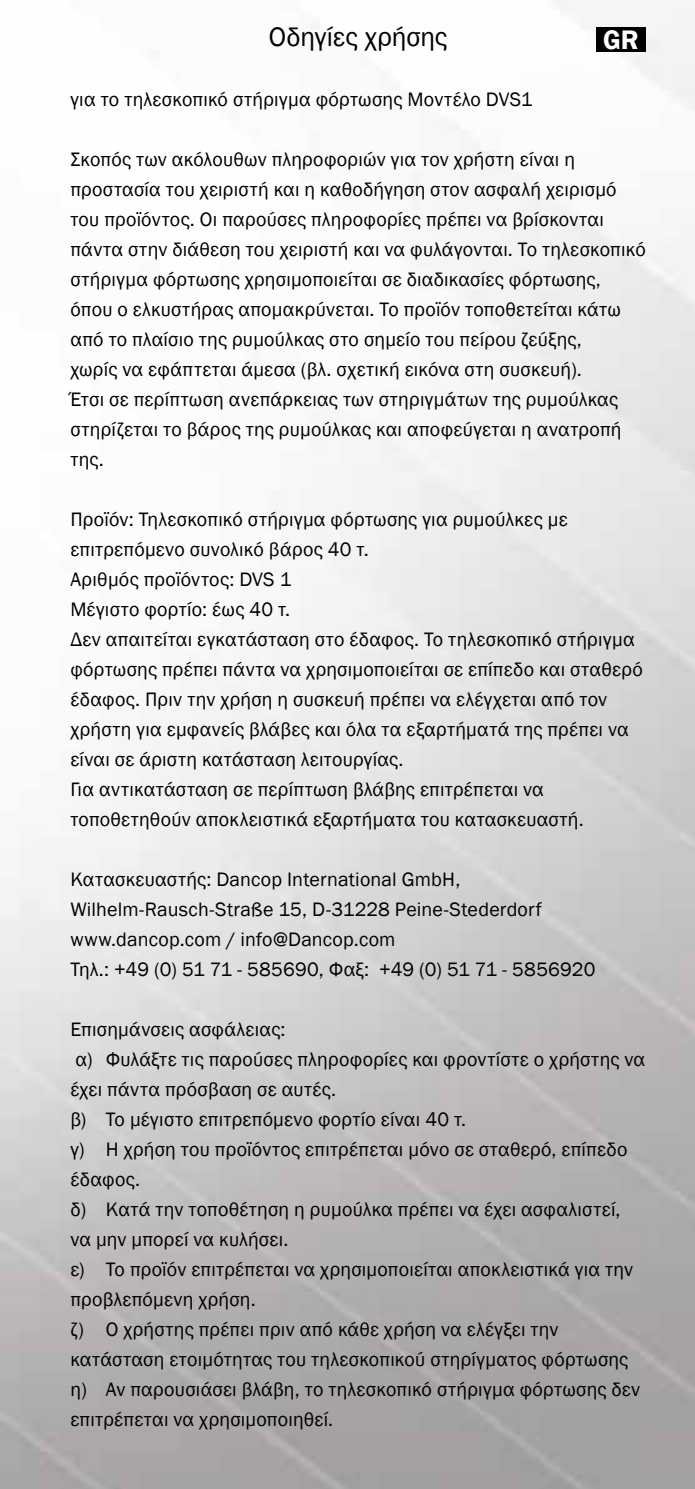
<style>
.page{position:relative;width:695px;height:1489px;background:#fff}
.page>*{position:absolute;margin:0;border:0;box-sizing:border-box;transform-origin:0 0}
.t1{font:27.5px "Franklin Gothic";color:#000}
.t2{font:600 27.5px "Franklin Gothic";color:#fff}
.t3{font:20px/30px "Franklin Gothic";letter-spacing:.015em;color:#000}
</style>
<div class="page">
<img style="left:0;top:0;width:694px;height:1488px">
<div style="left:596px;top:27px;width:49px;height:25px;background:#000"></div>
<h1 class="t1" style="left:269px;top:19px;width:180px">Οδηγίες χρήσης</h1>
<p class="t3" style="left:70px;top:84px;width:463px">για το τηλεσκοπικό στήριγμα φόρτωσης Μοντέλο DVS1</p>
<h1 class="t2" style="left:603px;top:23px;width:37px">GR</h1>
<p class="t3" style="left:70px;top:144px;width:576px">Σκοπός των ακόλουθων πληροφοριών για τον χρήστη είναι η προστασία του χειριστή και η καθοδήγηση στον ασφαλή χειρισμό του προϊόντος. Οι παρούσες πληροφορίες πρέπει να βρίσκονται πάντα στην διάθεση του χειριστή και να φυλάγονται. Το τηλεσκοπικό στήριγμα φόρτωσης χρησιμοποιείται σε διαδικασίες φόρτωσης, όπου ο ελκυστήρας απομακρύνεται. Το προϊόν τοποθετείται κάτω από το πλαίσιο της ρυμούλκας στο σημείο του πείρου ζεύξης,<br>χωρίς να εφάπτεται άμεσα (βλ. σχετική εικόνα στη συσκευή).<br>Έτσι σε περίπτωση ανεπάρκειας των στηριγμάτων της ρυμούλκας στηρίζεται το βάρος της ρυμούλκας και αποφεύγεται η ανατροπή της.</p>
<p class="t3" style="left:70px;top:504px;width:573px">Προϊόν: Τηλεσκοπικό στήριγμα φόρτωσης για ρυμούλκες με επιτρεπόμενο συνολικό βάρος 40 τ.<br>Αριθμός προϊόντος: DVS 1<br>Μέγιστο φορτίο: έως 40 τ.<br>Δεν απαιτείται εγκατάσταση στο έδαφος. Το τηλεσκοπικό στήριγμα φόρτωσης πρέπει πάντα να χρησιμοποιείται σε επίπεδο και σταθερό έδαφος. Πριν την χρήση η συσκευή πρέπει να ελέγχεται από τον χρήστη για εμφανείς βλάβες και όλα τα εξαρτήματά της πρέπει να είναι σε άριστη κατάσταση λειτουργίας.<br>Για αντικατάσταση σε περίπτωση βλάβης επιτρέπεται να τοποθετηθούν αποκλειστικά εξαρτήματα του κατασκευαστή.</p>
<p class="t3" style="left:70px;top:864px;width:526px">Κατασκευαστής: Dancop International GmbH, Wilhelm-Rausch-Straße 15, D-31228 Peine-Stederdorf www.dancop.com / info@Dancop.com<br>Τηλ.: +49 (0) 51 71 - 585690, Φαξ: +49 (0) 51 71 - 5856920</p>
<p class="t3" style="left:70px;top:1014px;width:576px">Επισημάνσεις ασφάλειας:<br>α) Φυλάξτε τις παρούσες πληροφορίες και φροντίστε ο χρήστης να έχει πάντα πρόσβαση σε αυτές.<br>β) Το μέγιστο επιτρεπόμενο φορτίο είναι 40 τ.<br>γ) Η χρήση του προϊόντος επιτρέπεται μόνο σε σταθερό, επίπεδο έδαφος.<br>δ) Κατά την τοποθέτηση η ρυμούλκα πρέπει να έχει ασφαλιστεί, να μην μπορεί να κυλήσει.<br>ε) Το προϊόν επιτρέπεται να χρησιμοποιείται αποκλειστικά για την προβλεπόμενη χρήση.<br>ζ) Ο χρήστης πρέπει πριν από κάθε χρήση να ελέγξει την κατάσταση ετοιμότητας του τηλεσκοπικού στηρίγματος φόρτωσης η) Αν παρουσιάσει βλάβη, το τηλεσκοπικό στήριγμα φόρτωσης δεν επιτρέπεται να χρησιμοποιηθεί.</p>
</div>
